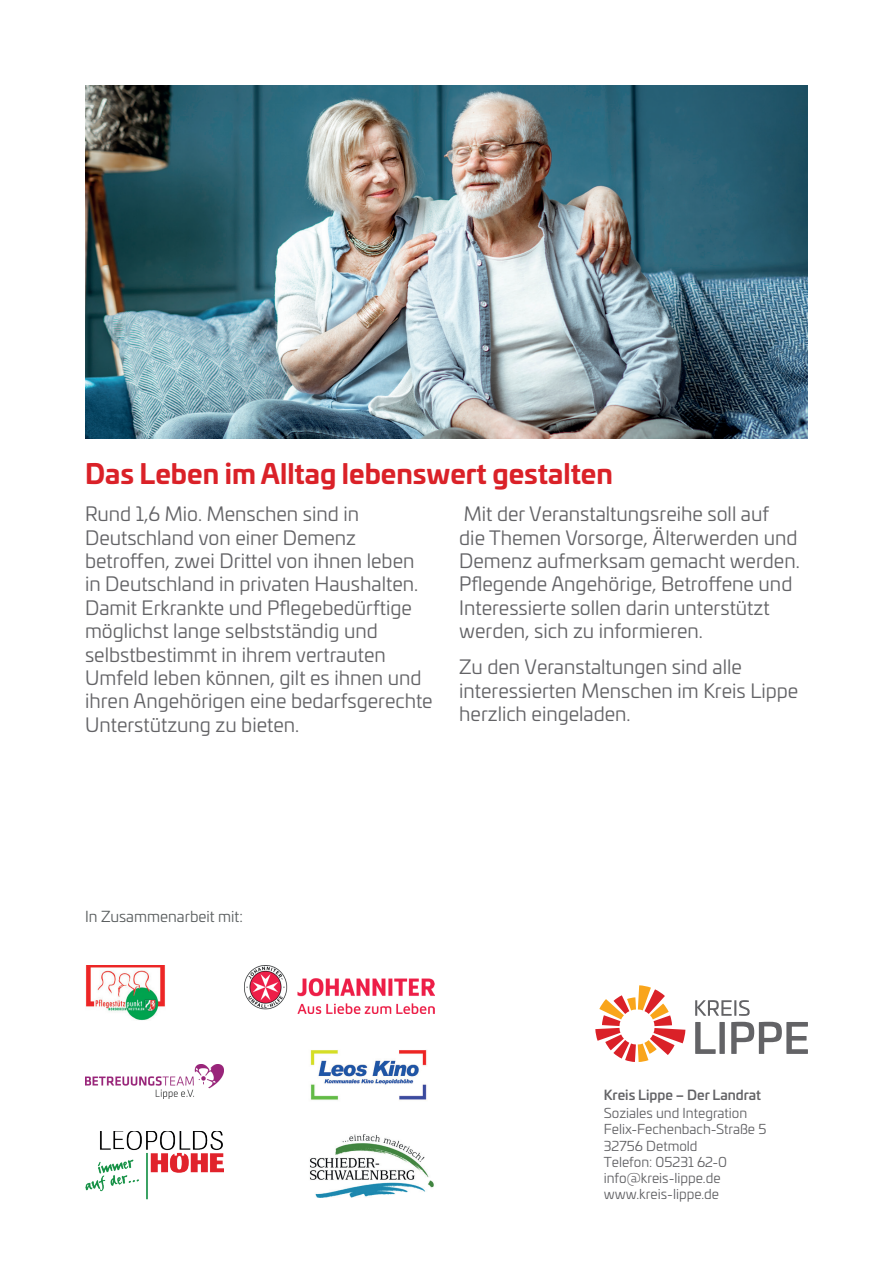
<style>
.page{position:relative;width:893px;height:1263px;background:#fff}
.page>*{position:absolute;margin:0;border:0;box-sizing:border-box;transform-origin:0 0}
.t1{font:700 27px "Univia Pro";color:#da2128}
.t2{font:19.5px/23.4px "Univia Pro";color:#636366}
.t3{font:15px "Univia Pro";color:#5b5f60}
.t4{font:13.5px/16.2px "Univia Pro";color:#636366}
.t5{font:500 13.5px "Univia Pro";color:#636366}
</style>
<div class="page">
<img style="left:86px;top:966px;width:79px;height:55px">
<img style="left:85px;top:1131px;width:138px;height:68px">
<img style="left:309px;top:1134px;width:125px;height:64px">
<img style="left:310px;top:1050px;width:117px;height:50px">
<img style="left:245px;top:966px;width:189px;height:47px">
<svg style="left:695px;top:1022px;width:21px;height:32px"></svg>
<div style="left:719px;top:1022px;width:6px;height:32px;background:#636366"></div>
<svg style="left:731px;top:1022px;width:77px;height:32px"></svg>
<svg style="left:695px;top:1000px;width:55px;height:16px"></svg>
<svg style="left:595px;top:985px;width:90px;height:77px"></svg>
<img style="left:85px;top:85px;width:723px;height:353px">
<img style="left:85px;top:1064px;width:138px;height:34px">
<h1 class="t1" style="left:85px;top:452px;width:529px">Das Leben im Alltag lebenswert gestalten</h1>
<p class="t2" style="left:85px;top:501px;width:349px">Rund 1,6 Mio. Menschen sind in Deutschland von einer Demenz betroffen, zwei Drittel von ihnen leben in Deutschland in privaten Haushalten.<br>Damit Erkrankte und Pflegebedürftige möglichst lange selbstständig und selbstbestimmt in ihrem vertrauten Umfeld leben können, gilt es ihnen und ihren Angehörigen eine bedarfsgerechte Unterstützung zu bieten.</p>
<p class="t2" style="left:459px;top:501px;width:342px">Mit der Veranstaltungsreihe soll auf<br>die Themen Vorsorge, Älterwerden und Demenz aufmerksam gemacht werden.<br>Pflegende Angehörige, Betroffene und Interessierte sollen darin unterstützt werden, sich zu informieren.</p>
<p class="t2" style="left:459px;top:654px;width:341px">Zu den Veranstaltungen sind alle interessierten Menschen im Kreis Lippe herzlich eingeladen.</p>
<p class="t3" style="left:85px;top:905px;width:159px">In Zusammenarbeit mit:</p>
<p class="t5" style="left:604px;top:1084px;width:159px">Kreis Lippe – Der Landrat</p>
<p class="t4" style="left:604px;top:1104px;width:164px">Soziales und Integration<br>Felix-Fechenbach-Straße 5<br>32756 Detmold<br>Telefon: 05231 62-0 info@kreis-lippe.de www.kreis-lippe.de</p>
</div>
